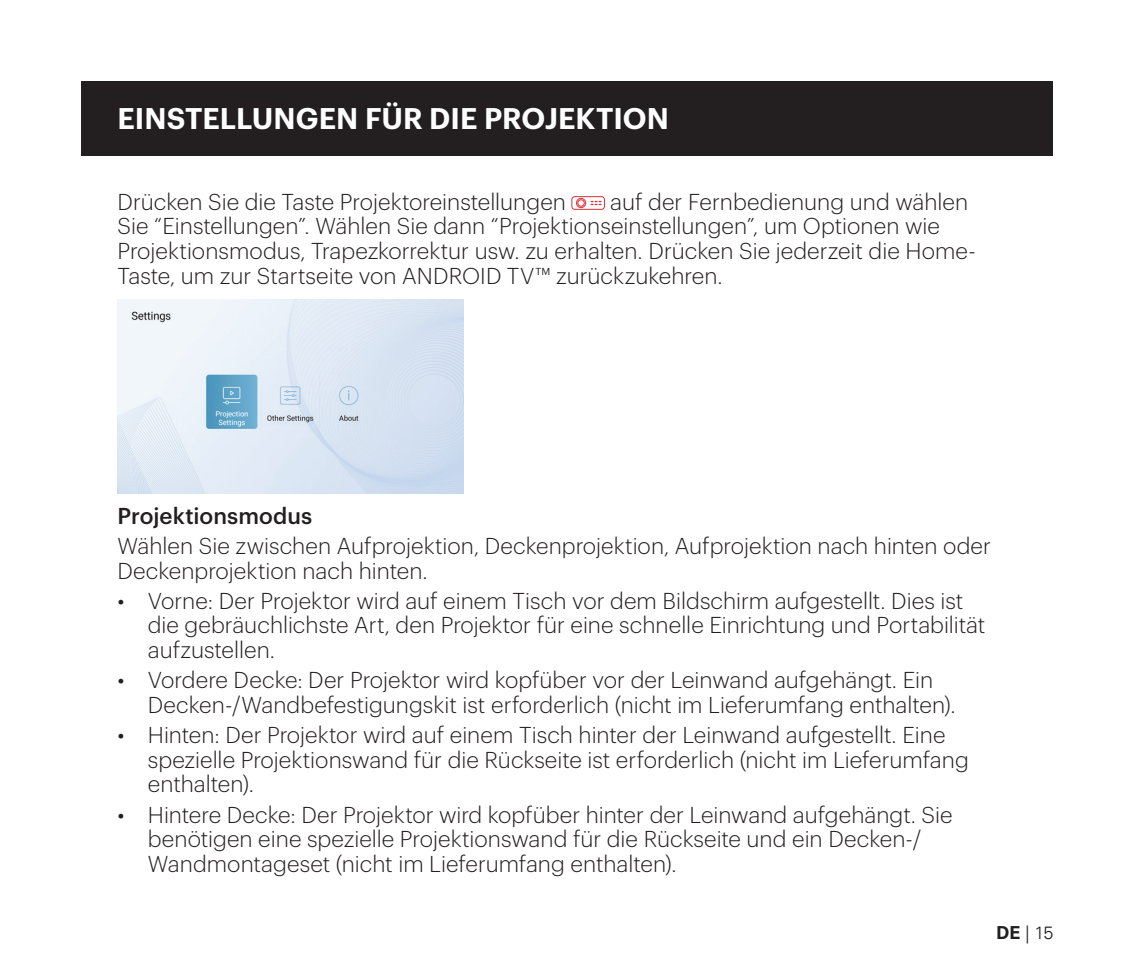
<style>
.page{position:relative;width:1134px;height:972px;background:#fff}
.page>*{position:absolute;margin:0;border:0;box-sizing:border-box;transform-origin:0 0}
.t1{font:600 29.25px "Graphik";color:#fff}
.t2{font:300 22.5px/24.8px "Graphik";color:#231f20}
.t3{font:500 22.5px "Graphik";letter-spacing:.005em;color:#231f20}
.t4{font:300 18px "Univers LT";color:#231f20}
.s1{font-weight:700}
</style>
<div class="page">
<div style="left:81px;top:81px;width:972px;height:75px;background:#231f20"></div>
<svg style="left:571px;top:196px;width:34px;height:14px"></svg>
<img style="left:117px;top:300px;width:346px;height:194px">
<h1 class="t1" style="left:118px;top:96px;width:553px">EINSTELLUNGEN FÜR DIE PROJEKTION</h1>
<p class="t2" style="left:117px;top:187px;width:860px;text-indent:493px">auf der Fernbedienung und wählen Sie “Einstellungen”. Wählen Sie dann “Projektionseinstellungen”, um Optionen wie Projektionsmodus, Trapezkorrektur usw. zu erhalten. Drücken Sie jederzeit die Home-Taste, um zur Startseite von ANDROID TV™ zurückzukehren.</p>
<p class="t2" style="left:117px;top:187px;width:450px">Drücken Sie die Taste Projektoreinstellungen</p>
<p class="t3" style="left:117px;top:499px;width:196px">Projektionsmodus</p>
<p class="t2" style="left:117px;top:532px;width:875px">Wählen Sie zwischen Aufprojektion, Deckenprojektion, Aufprojektion nach hinten oder<br>Deckenprojektion nach hinten.</p>
<p class="t2" style="left:148px;top:586px;width:839px;text-indent:-30px">• Vorne: Der Projektor wird auf einem Tisch vor dem Bildschirm aufgestellt. Dies ist die gebräuchlichste Art, den Projektor für eine schnelle Einrichtung und Portabilität aufzustellen.</p>
<p class="t2" style="left:148px;top:666px;width:809px;text-indent:-30px">• Vordere Decke: Der Projektor wird kopfüber vor der Leinwand aufgehängt. Ein<br>Decken-/Wandbefestigungskit ist erforderlich (nicht im Lieferumfang enthalten).</p>
<p class="t2" style="left:148px;top:721px;width:822px;text-indent:-30px">• Hinten: Der Projektor wird auf einem Tisch hinter der Leinwand aufgestellt. Eine spezielle Projektionswand für die Rückseite ist erforderlich (nicht im Lieferumfang enthalten).</p>
<p class="t2" style="left:148px;top:800px;width:806px;text-indent:-30px">• Hintere Decke: Der Projektor wird kopfüber hinter der Leinwand aufgehängt. Sie benötigen eine spezielle Projektionswand für die Rückseite und ein Decken-/<br>Wandmontageset (nicht im Lieferumfang enthalten).</p>
<p class="t4" style="left:996px;top:921px;width:59px"><span class="s1">DE</span> | 15</p>
</div>
